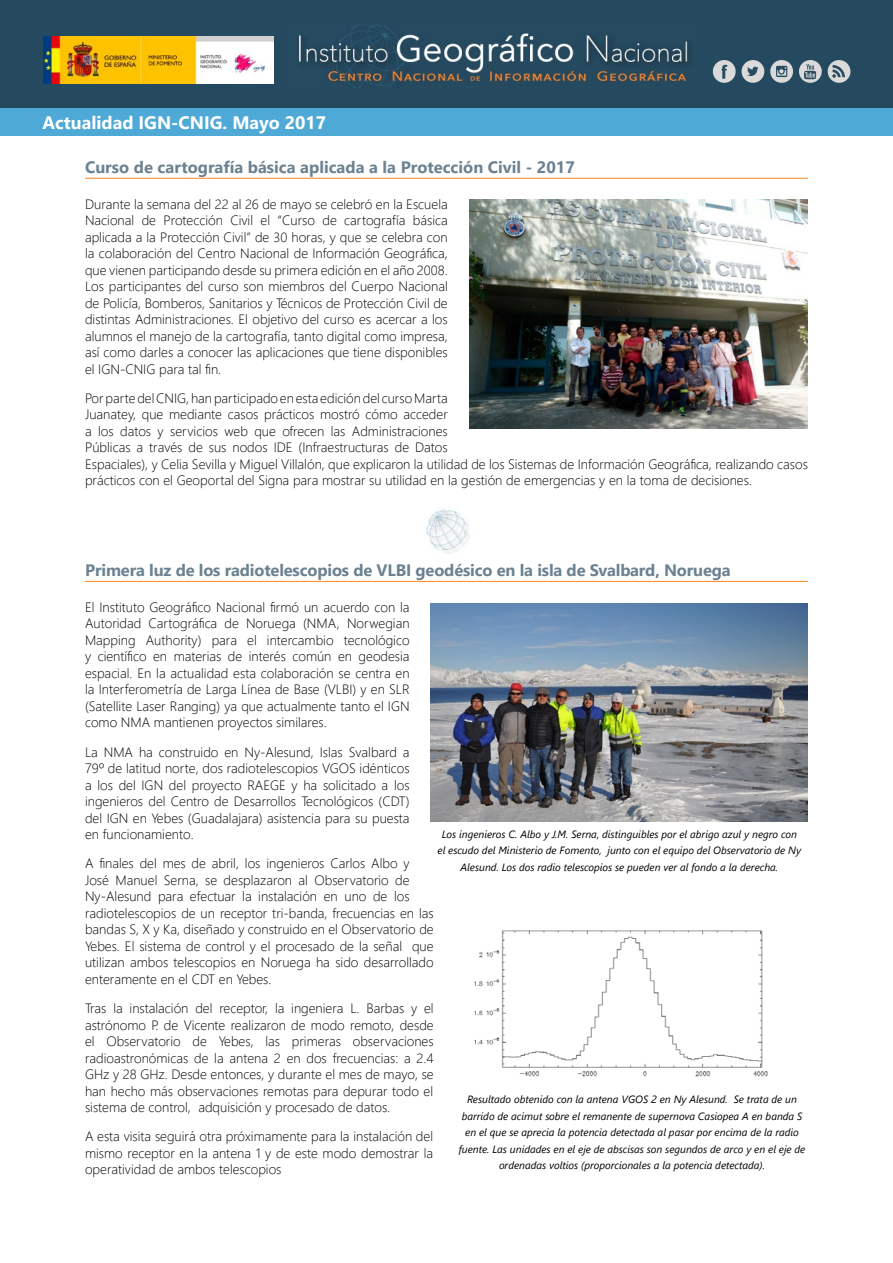
<style>
.page{position:relative;width:893px;height:1263px;background:#fff}
.page>*{position:absolute;margin:0;border:0;box-sizing:border-box;transform-origin:0 0}
.t1{font:700 18px "Segoe UI";color:#fff}
.t2{font:700 16.5px "Segoe UI";letter-spacing:-.01em;color:#6c8291}
.t3{font:300 13.5px/16.5px "Segoe UI";color:#000;text-align:justify}
.t4{font:italic 10.5px/16.5px "Segoe UI";color:#000;text-align:center}
</style>
<div class="page">
<div style="left:0;top:0;width:893px;height:111px;background:#254a60"></div>
<img style="left:44px;top:37px;width:229px;height:46px">
<img style="left:298px;top:24px;width:393px;height:62px">
<div style="left:0;top:108px;width:893px;height:28px;background:#4ea9d6"></div>
<div style="left:713px;top:60px;width:23px;height:23px;background:#d9dad9;border-radius:50%"></div>
<svg style="left:721px;top:65px;width:6px;height:14px"></svg>
<svg style="left:770px;top:60px;width:23px;height:23px"></svg>
<svg style="left:776px;top:66px;width:11px;height:11px"></svg>
<svg style="left:777px;top:67px;width:9px;height:9px"></svg>
<div style="left:828px;top:60px;width:22px;height:23px;background:#d9dad9;border-radius:50%"></div>
<svg style="left:832px;top:65px;width:13px;height:13px"></svg>
<div style="left:742px;top:60px;width:22px;height:23px;background:#d9dad9;border-radius:50%"></div>
<svg style="left:747px;top:67px;width:11px;height:9px"></svg>
<svg style="left:799px;top:60px;width:23px;height:23px"></svg>
<svg style="left:804px;top:64px;width:12px;height:15px"></svg>
<hr style="left:85px;top:581px;width:723px;height:1px;background:#ff841e">
<img style="left:474px;top:930px;width:294px;height:147px">
<img style="left:431px;top:604px;width:377px;height:218px">
<hr style="left:85px;top:178px;width:723px;height:1px;background:#ff841e">
<img style="left:469px;top:200px;width:339px;height:228px">
<img style="left:426px;top:509px;width:43px;height:44px">
<h1 class="t1" style="left:43px;top:108px;width:285px">Actualidad IGN-CNIG. Mayo 2017</h1>
<p class="t2" style="left:85px;top:154px;width:491px">Curso de cartografía básica aplicada a la Protección Civil - 2017</p>
<p class="t3" style="left:85px;top:195px;width:364px">Durante la semana del 22 al 26 de mayo se celebró en la Escuela Nacional de Protección Civil el “Curso de cartografía básica aplicada a la Protección Civil” de 30 horas, y que se celebra con la colaboración del Centro Nacional de Información Geográfica, que vienen participando desde su primera edición en el año 2008.<br>Los participantes del curso son miembros del Cuerpo Nacional de Policía, Bomberos, Sanitarios y Técnicos de Protección Civil de distintas Administraciones. El objetivo del curso es acercar a los alumnos el manejo de la cartografía, tanto digital como impresa, así como darles a conocer las aplicaciones que tiene disponibles el IGN-CNIG para tal fin.</p>
<p class="t3" style="left:85px;top:389px;width:724px;text-align:left">Por parte del CNIG, han participado en esta edición del curso Marta<br>Juanatey, que mediante casos prácticos mostró cómo acceder<br>a los datos y servicios web que ofrecen las Administraciones<br>Públicas a través de sus nodos IDE (Infraestructuras de Datos<br>Espaciales), y Celia Sevilla y Miguel Villalón, que explicaron la utilidad de los Sistemas de Información Geográfica, realizando casos prácticos con el Geoportal del Signa para mostrar su utilidad en la gestión de emergencias y en la toma de decisiones.</p>
<p class="t2" style="left:85px;top:557px;width:647px">Primera luz de los radiotelescopios de VLBI geodésico en la isla de Svalbard, Noruega</p>
<p class="t3" style="left:85px;top:598px;width:326px">El Instituto Geográfico Nacional firmó un acuerdo con la Autoridad Cartográfica de Noruega (NMA, Norwegian Mapping Authority) para el intercambio tecnológico y científico en materias de interés común en geodesia espacial. En la actualidad esta colaboración se centra en la Interferometría de Larga Línea de Base (VLBI) y en SLR (Satellite Laser Ranging) ya que actualmente tanto el IGN como NMA mantienen proyectos similares.</p>
<p class="t3" style="left:85px;top:743px;width:326px">La NMA ha construido en Ny-Alesund, Islas Svalbard a 79º de latitud norte, dos radiotelescopios VGOS idénticos a los del IGN del proyecto RAEGE y ha solicitado a los ingenieros del Centro de Desarrollos Tecnológicos (CDT) del IGN en Yebes (Guadalajara) asistencia para su puesta en funcionamiento.</p>
<p class="t3" style="left:85px;top:855px;width:350px;text-align:left">A finales del mes de abril, los ingenieros Carlos Albo y José Manuel Serna, se desplazaron al Observatorio de Ny-Alesund para efectuar la instalación en uno de los radiotelescopios de un receptor tri-banda, frecuencias en las bandas S, X y Ka, diseñado y construido en el Observatorio de Yebes. El sistema de control y el procesado de la señal que utilizan ambos telescopios en Noruega ha sido desarrollado enteramente en el CDT en Yebes.</p>
<p class="t3" style="left:85px;top:999px;width:350px">Tras la instalación del receptor, la ingeniera L. Barbas y el astrónomo P. de Vicente realizaron de modo remoto, desde el Observatorio de Yebes, las primeras observaciones radioastronómicas de la antena 2 en dos frecuencias: a 2.4<br>GHz y 28 GHz. Desde entonces, y durante el mes de mayo, se han hecho más observaciones remotas para depurar todo el sistema de control, adquisición y procesado de datos.</p>
<p class="t3" style="left:85px;top:1128px;width:350px">A esta visita seguirá otra próximamente para la instalación del mismo receptor en la antena 1 y de este modo demostrar la operatividad de ambos telescopios</p>
<p class="t4" style="left:438px;top:825px;width:365px">Los ingenieros C. Albo y J.M. Serna, distinguibles por el abrigo azul y negro con el escudo del Ministerio de Fomento, junto con el equipo del Observatorio de Ny<br>Alesund. Los dos radio telescopios se pueden ver al fondo a la derecha.</p>
<p class="t4" style="left:459px;top:1090px;width:348px">Resultado obtenido con la antena VGOS 2 en Ny Alesund. Se trata de un barrido de acimut sobre el remanente de supernova Casiopea A en banda S en el que se aprecia la potencia detectada al pasar por encima de la radio fuente. Las unidades en el eje de abscisas son segundos de arco y en el eje de ordenadas voltios (proporcionales a la potencia detectada).</p>
</div>
